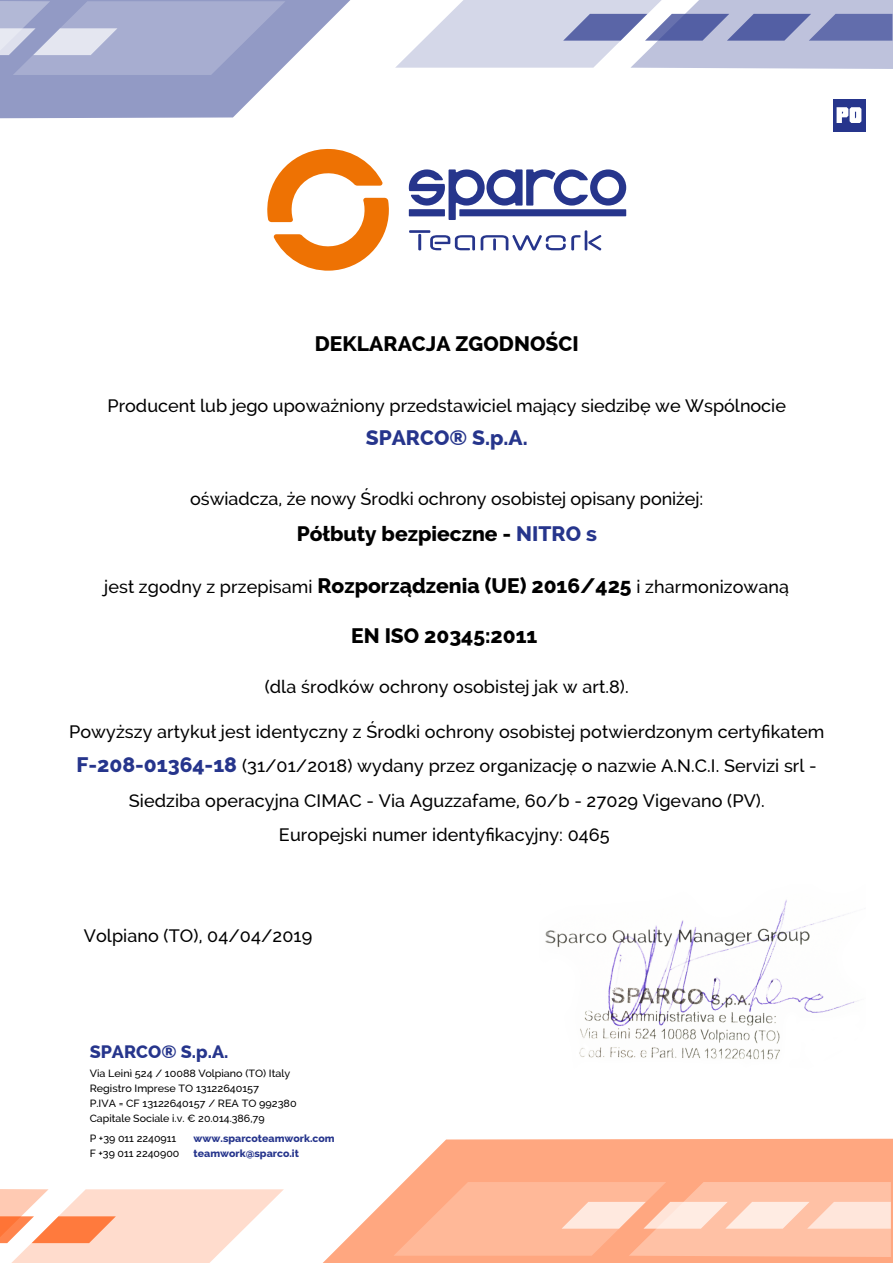
<style>
.page{position:relative;width:893px;height:1263px;background:#fff}
.page>*{position:absolute;margin:0;border:0;box-sizing:border-box;transform-origin:0 0}
.t1{font:800 21px "Raleway";color:#000}
.t2{font:800 21px "Raleway";color:#26358c}
.t3{font:500 18px/34.5px "Raleway";letter-spacing:.005em;color:#000;text-align:center}
.t4{font:800 18px "Raleway";color:#26358c}
.t5{font:500 10.5px/15px "Raleway";color:#000}
.t6{font:800 10.5px/15px "Raleway";color:#26358c}
.s1{color:#26358c}
.s2{font-weight:800;font-size:21px}
.s3{font-weight:800;font-size:21px;color:#26358c}
</style>
<div class="page">
<svg style="left:0;top:0;width:350px;height:118px"></svg>
<svg style="left:395px;top:0;width:498px;height:69px;background:#bcc0db"></svg>
<svg style="left:323px;top:1139px;width:570px;height:124px;fill:#ffa780"></svg>
<svg style="left:394px;top:1182px;width:497px;height:75px;background:#ffc1a5"></svg>
<svg style="left:0;top:1189px;width:284px;height:74px"></svg>
<svg style="left:409px;top:169px;width:217px;height:51px"></svg>
<hr style="left:418px;top:234px;width:3px;height:16px;background:#26358c">
<hr style="left:409px;top:230px;width:21px;height:3px;background:#26358c">
<svg style="left:430px;top:235px;width:45px;height:15px"></svg>
<svg style="left:481px;top:230px;width:120px;height:20px"></svg>
<svg style="left:267px;top:149px;width:122px;height:122px"></svg>
<img style="left:545px;top:900px;width:314px;height:160px">
<div style="left:833px;top:99px;width:32px;height:33px;background:#26358c"></div>
<svg style="left:837px;top:107px;width:24px;height:16px"></svg>
<p class="t1" style="left:315px;top:332px;width:265px">DEKLARACJA ZGODNOŚCI</p>
<p class="t3" style="left:108px;top:388px;width:680px">Producent lub jego upoważniony przedstawiciel mający siedzibę we Wspólnocie</p>
<p class="t2" style="left:366px;top:425px;width:163px">SPARCO® S.p.A.</p>
<p class="t3" style="left:190px;top:481px;width:515px">oświadcza, że nowy Środki ochrony osobistej opisany poniżej:</p>
<p class="t1" style="left:297px;top:521px;width:302px">Półbuty bezpieczne - <span class="s1">NITRO s</span></p>
<p class="t3" style="left:104px;top:569px;width:687px">jest zgodny z przepisami <span class="s2">Rozporządzenia (UE) 2016/425</span> i zharmonizowaną</p>
<p class="t1" style="left:351px;top:623px;width:188px">EN ISO 20345:2011</p>
<p class="t3" style="left:265px;top:669px;width:365px">(dla środków ochrony osobistej jak w art.8).</p>
<p class="t3" style="left:69px;top:714px;width:757px">Powyższy artykuł jest identyczny z Środki ochrony osobistej potwierdzonym certyfikatem <span class="s3">F-208-01364-18</span> (31/01/2018) wydany przez organizację o nazwie A.N.C.I. Servizi srl - Siedziba operacyjna CIMAC - Via Aguzzafame, 60/b - 27029 Vigevano (PV).<br>Europejski numer identyfikacyjny: 0465</p>
<p class="t3" style="left:84px;top:918px;width:230px">Volpiano (TO), 04/04/2019</p>
<p class="t4" style="left:90px;top:1041px;width:140px">SPARCO® S.p.A.</p>
<p class="t5" style="left:90px;top:1065px;width:208px">Via Leinì 524 / 10088 Volpiano (TO) Italy Registro Imprese TO 13122640157<br>P.IVA = CF 13122640157 / REA TO 992380<br>Capitale Sociale i.v. € 20.014.386,79</p>
<p class="t6" style="left:194px;top:1131px;width:143px">www.sparcoteamwork.com teamwork@sparco.it</p>
<p class="t5" style="left:90px;top:1131px;width:91px">P +39 011 2240911<br>F +39 011 2240900</p>
</div>
